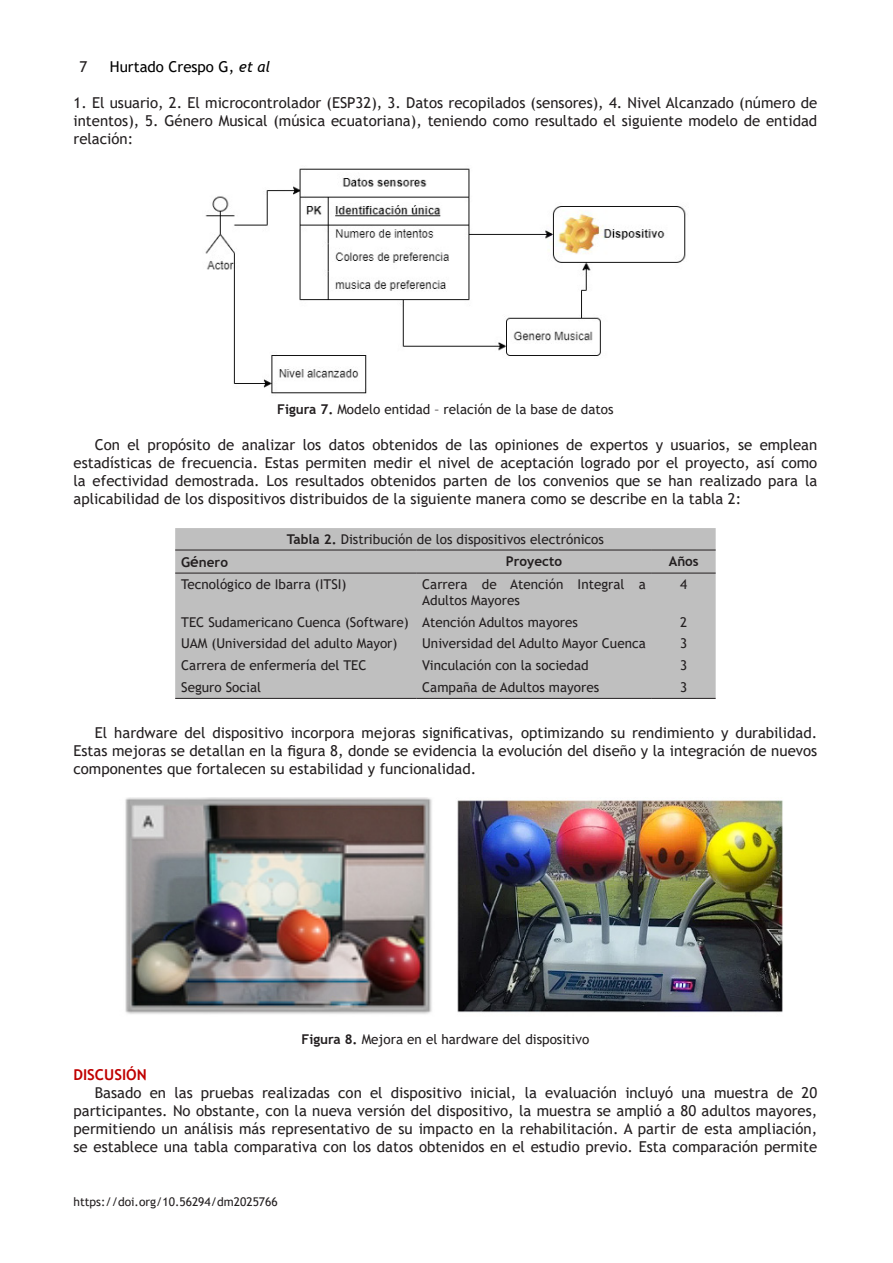
<style>
.page{position:relative;width:893px;height:1263px;background:#fff}
.page>*{position:absolute;margin:0;border:0;box-sizing:border-box;transform-origin:0 0}
.Normal__Web{font:15px/18px "Trebuchet MS";color:#231f20;text-align:justify}
.t1{font:15px "Trebuchet MS";color:#000}
.Normal__Web-2{font:700 15px "Trebuchet MS";color:#c00000}
.Normal__Web-3{font:13.5px/15.6px "Trebuchet MS";color:#231f20}
.t2{font:700 13.5px "Trebuchet MS";color:#231f20}
.t3{font:12px "Trebuchet MS";color:#231f20}
.s1{font-style:italic}
.s2{font-weight:700}
.s3{font-size:15px}
</style>
<div class="page">
<img style="left:205px;top:168px;width:481px;height:226px">
<div style="left:175px;top:528px;width:541px;height:170px;background:#bfbfbf"></div>
<hr style="left:175px;top:550px;width:241px;height:1px;background:#231f20">
<hr style="left:416px;top:550px;width:236px;height:1px;background:#231f20">
<hr style="left:652px;top:550px;width:64px;height:1px;background:#231f20">
<hr style="left:175px;top:573px;width:241px;height:1px;background:#231f20">
<hr style="left:416px;top:573px;width:236px;height:1px;background:#231f20">
<hr style="left:652px;top:573px;width:64px;height:1px;background:#231f20">
<hr style="left:175px;top:698px;width:241px;height:1px;background:#231f20">
<hr style="left:416px;top:698px;width:236px;height:1px;background:#231f20">
<hr style="left:652px;top:698px;width:64px;height:1px;background:#231f20">
<img style="left:125px;top:797px;width:658px;height:217px">
<p class="Normal__Web" style="left:80px;top:58px;width:9px">7</p>
<p class="t1" style="left:110px;top:57px;width:162px">Hurtado Crespo G, <span class="s1">et al</span></p>
<p class="Normal__Web" style="left:74px;top:94px;width:745px">1. El usuario, 2. El microcontrolador (ESP32), 3. Datos recopilados (sensores), 4. Nivel Alcanzado (número de intentos), 5. Género Musical (música ecuatoriana), teniendo como resultado el siguiente modelo de entidad relación:</p>
<p class="Normal__Web-3" style="left:277px;top:401px;width:338px"><span class="s2">Figura 7.</span> Modelo entidad – relación de la base de datos</p>
<p class="Normal__Web" style="left:74px;top:436px;width:745px;text-indent:21px">Con el propósito de analizar los datos obtenidos de las opiniones de expertos y usuarios, se emplean estadísticas de frecuencia. Estas permiten medir el nivel de aceptación logrado por el proyecto, así como la efectividad demostrada. Los resultados obtenidos parten de los convenios que se han realizado para la aplicabilidad de los dispositivos distribuidos de la siguiente manera como se describe en la tabla 2:</p>
<p class="Normal__Web-3" style="left:287px;top:531px;width:319px"><span class="s2">Tabla 2.</span> Distribución de los dispositivos electrónicos</p>
<p class="t2" style="left:181px;top:554px;width:48px">G<span class="s3">é</span>nero</p>
<p class="t2" style="left:506px;top:553px;width:58px">Proyecto</p>
<p class="t2" style="left:669px;top:553px;width:31px">Años</p>
<p class="Normal__Web-3" style="left:181px;top:576px;width:167px">Tecnológico de Ibarra (ITSI)</p>
<p class="Normal__Web-3" style="left:422px;top:576px;width:225px">Carrera de Atención Integral a<br>Adultos Mayores</p>
<p class="Normal__Web-3" style="left:680px;top:576px;width:9px">4</p>
<p class="Normal__Web-3" style="left:181px;top:614px;width:229px">TEC Sudamericano Cuenca (Software)</p>
<p class="Normal__Web-3" style="left:422px;top:614px;width:157px">Atención Adultos mayores</p>
<p class="Normal__Web-3" style="left:680px;top:614px;width:9px">2</p>
<p class="Normal__Web-3" style="left:181px;top:636px;width:218px">UAM (Universidad del adulto Mayor)</p>
<p class="Normal__Web-3" style="left:422px;top:636px;width:225px">Universidad del Adulto Mayor Cuenca</p>
<p class="Normal__Web-3" style="left:680px;top:636px;width:9px">3</p>
<p class="Normal__Web-3" style="left:181px;top:658px;width:187px">Carrera de enfermería del TEC</p>
<p class="Normal__Web-3" style="left:422px;top:658px;width:168px">Vinculación con la sociedad</p>
<p class="Normal__Web-3" style="left:680px;top:658px;width:9px">3</p>
<p class="Normal__Web-3" style="left:181px;top:680px;width:81px">Seguro Social</p>
<p class="Normal__Web-3" style="left:422px;top:680px;width:178px">Campaña de Adultos mayores</p>
<p class="Normal__Web-3" style="left:680px;top:680px;width:9px">3</p>
<p class="Normal__Web" style="left:74px;top:724px;width:745px;text-indent:21px">El hardware del dispositivo incorpora mejoras significativas, optimizando su rendimiento y durabilidad.<br>Estas mejoras se detallan en la figura 8, donde se evidencia la evolución del diseño y la integración de nuevos componentes que fortalecen su estabilidad y funcionalidad.</p>
<p class="Normal__Web-3" style="left:301px;top:1031px;width:289px"><span class="s2">Figura 8.</span> Mejora en el hardware del dispositivo</p>
<p class="Normal__Web-2" style="left:74px;top:1065px;width:75px">DISCUSIÓN</p>
<p class="Normal__Web" style="left:74px;top:1084px;width:745px;text-indent:21px">Basado en las pruebas realizadas con el dispositivo inicial, la evaluación incluyó una muestra de 20 participantes. No obstante, con la nueva versión del dispositivo, la muestra se amplió a 80 adultos mayores, permitiendo un análisis más representativo de su impacto en la rehabilitación. A partir de esta ampliación, se establece una tabla comparativa con los datos obtenidos en el estudio previo. Esta comparación permite</p>
<p class="t3" style="left:74px;top:1194px;width:206px">https://doi.org/10.56294/dm2025766</p>
</div>
